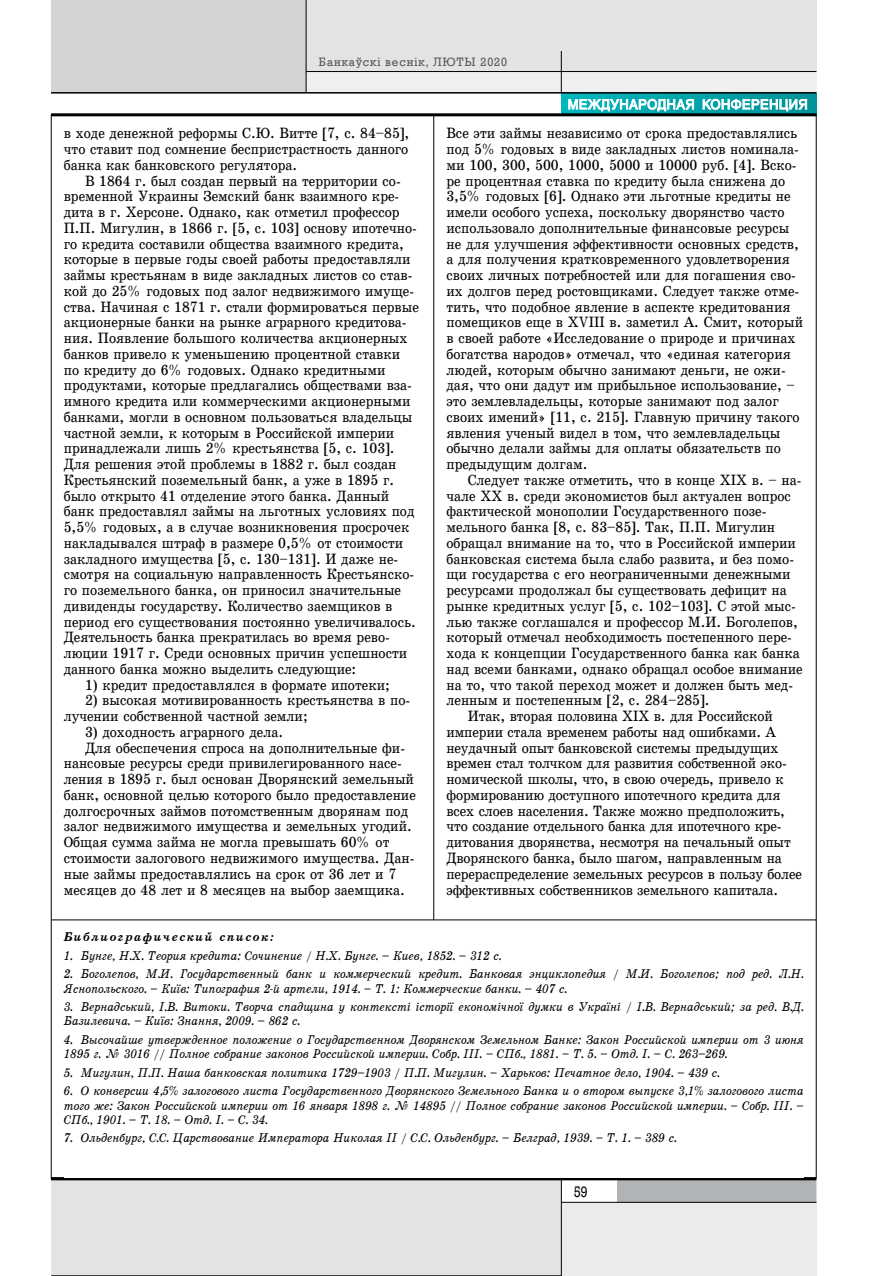
<style>
.page{position:relative;width:893px;height:1276px;background:#fff}
.page>*{position:absolute;margin:0;border:0;box-sizing:border-box;transform-origin:0 0}
.t1{font:15px/15.8px "School Book C";color:#000;scale:.9 1}
.t2{font:15px "Rodeo";color:#000;scale:.9 1}
.t3{font:13.5px "AG Helvetica";letter-spacing:.04em;color:#fff;scale:.95 1}
.t4{font:12.75px/14.2px "School Book C Italic";letter-spacing:-.01em;color:#000;scale:.9 1}
.t5{font:italic 12.75px "School Book C Bold";letter-spacing:.1em;color:#000}
.t6{font:12px "Rodeo";letter-spacing:.08em;color:#58595b}
</style>
<div class="page">
<div style="left:51px;top:0;width:255px;height:93px;background:#d1d3d4"></div>
<div style="left:306px;top:0;width:510px;height:72px;background:#e2e3e4"></div>
<div style="left:306px;top:72px;width:510px;height:21px;background:#efeff0"></div>
<hr style="left:306px;top:0;width:1px;height:93px;background:#000">
<hr style="left:306px;top:71px;width:510px;height:1px;background:#000">
<hr style="left:561px;top:51px;width:1px;height:43px;background:#000">
<div style="left:561px;top:94px;width:255px;height:21px;background:linear-gradient(to right,#00b5bc,#029399)"></div>
<svg style="left:568px;top:97px;width:126px;height:15px;background:#63cbcf"></svg>
<svg style="left:702px;top:99px;width:105px;height:13px"></svg>
<hr style="left:51px;top:113px;width:765px;height:3px;background:#000">
<hr style="left:433px;top:115px;width:1px;height:1063px;background:#000">
<hr style="left:51px;top:92px;width:765px;height:2px;background:#000">
<div style="left:561px;top:1202px;width:255px;height:73px;background:#ebebec"></div>
<svg style="left:616px;top:1180px;width:200px;height:22px;background:#adafb1"></svg>
<div style="left:51px;top:1180px;width:511px;height:96px;background:#e2e3e4"></div>
<hr style="left:562px;top:1202px;width:254px;height:1px;background:#000">
<hr style="left:51px;top:1177px;width:765px;height:3px;background:#000">
<hr style="left:51px;top:919px;width:765px;height:1px;background:#000">
<p class="t6" style="left:319px;top:55px;width:190px">Банкаўскі веснік, ЛЮТЫ 2020</p>
<p class="t3" style="left:568px;top:97px;width:254px">МЕЖДУНАРОДНАЯ КОНФЕРЕНЦИЯ</p>
<p class="t1" style="left:64px;top:125px;width:385px;text-align:justify">в ходе денежной реформы С.Ю. Витте [7, с. 84–85], что ставит под сомнение беспристрастность данного банка как банковского регулятора.</p>
<p class="t1" style="left:64px;top:173px;width:396px;text-indent:21px">В 1864 г. был создан первый на территории со&shy;временной Украины Земский банк взаимного кре&shy;дита в г. Херсоне. Однако, как отметил профессор П.П. Мигулин, в 1866 г. [5, c. 103] основу ипотечно&shy;го кредита составили общества взаимного кредита, которые в первые годы своей работы предоставляли займы крестьянам в виде закладных листов со став&shy;кой до 25% годовых под залог недвижимого имуще&shy;ства. Начиная с 1871 г. стали формироваться первые акционерные банки на рынке аграрного кредитова&shy;ния. Появление большого количества акционерных банков привело к уменьшению процентной ставки по кредиту до 6% годовых. Однако кредитными продуктами, которые предлагались обществами вза&shy;имного кредита или коммерческими акционерными банками, могли в основном пользоваться владельцы частной земли, к которым в Российской империи принадлежали лишь 2% крестьянства [5, c. 103].<br>Для решения этой проблемы в 1882 г. был создан Крестьянский поземельный банк, а уже в 1895 г. было открыто 41 отделение этого банка. Данный банк предоставлял займы на льготных условиях под 5,5% годовых, а в случае возникновения просрочек накладывался штраф в размере 0,5% от стоимости закладного имущества [5, с. 130–131]. И даже не&shy;смотря на социальную направленность Крестьянско&shy;го поземельного банка, он приносил значительные дивиденды государству. Количество заемщиков в период его существования постоянно увеличивалось.<br>Деятельность банка прекратилась во время рево&shy;люции 1917 г. Среди основных причин успешности данного банка можно выделить следующие:</p>
<p class="t1" style="left:85px;top:677px;width:340px">1) кредит предоставлялся в формате ипотеки;</p>
<p class="t1" style="left:64px;top:692px;width:386px;text-indent:21px">2) высокая мотивированность крестьянства в по&shy;лучении собственной частной земли;</p>
<p class="t1" style="left:85px;top:724px;width:222px">3) доходность аграрного дела.</p>
<p class="t1" style="left:85px;top:740px;width:357px">Для обеспечения спроса на дополнительные фи-</p>
<p class="t1" style="left:64px;top:755px;width:377px">нансовые ресурсы среди привилегированного насе-</p>
<p class="t1" style="left:64px;top:771px;width:391px">ления в 1895 г. был основан Дворянский земельный</p>
<p class="t1" style="left:64px;top:787px;width:393px">банк, основной целью которого было предоставление</p>
<p class="t1" style="left:64px;top:803px;width:384px">долгосрочных займов потомственным дворянам под</p>
<p class="t1" style="left:64px;top:818px;width:388px">залог недвижимого имущества и земельных угодий.</p>
<p class="t1" style="left:64px;top:834px;width:363px">Общая сумма займа не могла превышать 60% от</p>
<p class="t1" style="left:64px;top:850px;width:391px">стоимости залогового недвижимого имущества. Дан-</p>
<p class="t1" style="left:64px;top:866px;width:371px">ные займы предоставлялись на срок от 36 лет и 7</p>
<p class="t1" style="left:64px;top:881px;width:380px">месяцев до 48 лет и 8 месяцев на выбор заемщика.</p>
<p class="t1" style="left:446px;top:125px;width:398px">Все эти займы независимо от срока предоставлялись под 5% годовых в виде закладных листов номинала&shy;ми 100, 300, 500, 1000, 5000 и 10000 руб. [4]. Вско&shy;ре процентная ставка по кредиту была снижена до 3,5% годовых [6]. Однако эти льготные кредиты не имели особого успеха, поскольку дворянство часто использовало дополнительные финансовые ресурсы не для улучшения эффективности основных средств, а для получения кратковременного удовлетворения своих личных потребностей или для погашения сво&shy;их долгов перед ростовщиками. Следует также отме&shy;тить, что подобное явление в аспекте кредитования помещиков еще в XVIII в. заметил А. Смит, который в своей работе «Исследование о природе и причинах богатства народов» отмечал, что «единая категория людей, которым обычно занимают деньги, не ожи&shy;дая, что они дадут им прибыльное использование, – это землевладельцы, которые занимают под залог своих имений» [11, с. 215]. Главную причину такого явления ученый видел в том, что землевладельцы обычно делали займы для оплаты обязательств по предыдущим долгам.</p>
<p class="t1" style="left:468px;top:472px;width:372px">Следует также отметить, что в конце XIX в. – на-</p>
<p class="t1" style="left:446px;top:488px;width:384px">чале XX в. среди экономистов был актуален вопрос</p>
<p class="t1" style="left:446px;top:503px;width:357px">фактической монополии Государственного позе-</p>
<p class="t1" style="left:446px;top:519px;width:367px">мельного банка [8, c. 83–85]. Так, П.П. Мигулин</p>
<p class="t1" style="left:446px;top:535px;width:390px">обращал внимание на то, что в Российской империи</p>
<p class="t1" style="left:446px;top:551px;width:388px">банковская система была слабо развита, и без помо-</p>
<p class="t1" style="left:446px;top:566px;width:384px">щи государства с его неограниченными денежными</p>
<p class="t1" style="left:446px;top:582px;width:380px">ресурсами продолжал бы существовать дефицит на</p>
<p class="t1" style="left:446px;top:598px;width:390px">рынке кредитных услуг [5, c. 102–103]. С этой мыс-</p>
<p class="t1" style="left:446px;top:614px;width:392px">лью также соглашался и профессор М.И. Боголепов,</p>
<p class="t1" style="left:446px;top:629px;width:385px">который отмечал необходимость постепенного пере-</p>
<p class="t1" style="left:446px;top:645px;width:394px">хода к концепции Государственного банка как банка</p>
<p class="t1" style="left:446px;top:661px;width:397px">над всеми банками, однако обращал особое внимание</p>
<p class="t1" style="left:446px;top:677px;width:387px">на то, что такой переход может и должен быть мед-</p>
<p class="t1" style="left:446px;top:692px;width:294px">ленным и постепенным [2, c. 284–285].</p>
<p class="t1" style="left:468px;top:708px;width:341px">Итак, вторая половина XIX в. для Российской</p>
<p class="t1" style="left:446px;top:724px;width:368px">империи стала временем работы над ошибками. А</p>
<p class="t1" style="left:446px;top:740px;width:370px">неудачный опыт банковской системы предыдущих</p>
<p class="t1" style="left:446px;top:755px;width:380px">времен стал толчком для развития собственной эко-</p>
<p class="t1" style="left:446px;top:771px;width:376px">номической школы, что, в свою очередь, привело к</p>
<p class="t1" style="left:446px;top:787px;width:372px">формированию доступного ипотечного кредита для</p>
<p class="t1" style="left:446px;top:803px;width:378px">всех слоев населения. Также можно предположить,</p>
<p class="t1" style="left:446px;top:818px;width:374px">что создание отдельного банка для ипотечного кре-</p>
<p class="t1" style="left:446px;top:834px;width:384px">дитования дворянства, несмотря на печальный опыт</p>
<p class="t1" style="left:446px;top:850px;width:374px">Дворянского банка, было шагом, направленным на</p>
<p class="t1" style="left:446px;top:866px;width:396px">перераспределение земельных ресурсов в пользу более</p>
<p class="t1" style="left:446px;top:881px;width:370px">эффективных собственников земельного капитала.</p>
<p class="t5" style="left:64px;top:930px;width:212px">Библиографический список:</p>
<p class="t4" style="left:64px;top:948px;width:488px">1. Бунге, Н.Х. Теория кредита: Сочинение / Н.Х. Бунге. – Киев, 1852. – 312 с.</p>
<p class="t4" style="left:64px;top:967px;width:824px">2. Боголепов, М.И. Государственный банк и коммерческий кредит. Банковая энциклопедия / М.И. Боголепов; под ред. Л.Н.<br>Яснопольского. – Київ: Типография 2-й артели, 1914. – Т. 1: Коммерческие банки. – 407 с.</p>
<p class="t4" style="left:64px;top:999px;width:824px">3. Вернадський, І.В. Витоки. Творча спадщина у контексті історії економічної думки в Україні / I.В. Вернадський; за ред. В.Д.<br>Базилевича. – Київ: Знання, 2009. – 862 с.</p>
<p class="t4" style="left:64px;top:1032px;width:824px">4. Высочайше утвержденное положение о Государственном Дворянском Земельном Банке: Закон Российской империи от 3 июня<br>1895 г. № 3016 // Полное собрание законов Российской империи. Собр. ІІI. – СПб., 1881. – Т. 5. – Отд. І. – С. 263–269.</p>
<p class="t4" style="left:64px;top:1065px;width:730px">5. Мигулин, П.П. Наша банковская политика 1729–1903 / П.П. Мигулин. – Харьков: Печатное дело, 1904. – 439 с.</p>
<p class="t4" style="left:64px;top:1083px;width:823px;text-align:justify">6. О конверсии 4,5% залогового листа Государственного Дворянского Земельного Банка и о втором выпуске 3,1% залогового листа того же: Закон Российской империи от 16 января 1898 г. № 14895 // Полное собрание законов Российской империи. – Собр. ІІI. – СПб., 1901. – Т. 18. – Отд. І. – С. 34.</p>
<p class="t4" style="left:64px;top:1130px;width:682px">7. Ольденбург, С.С. Царствование Императора Николая II / С.С. Ольденбург. – Белград, 1939. – Т. 1. – 389 с.</p>
<p class="t2" style="left:574px;top:1183px;width:16px">59</p>
</div>
